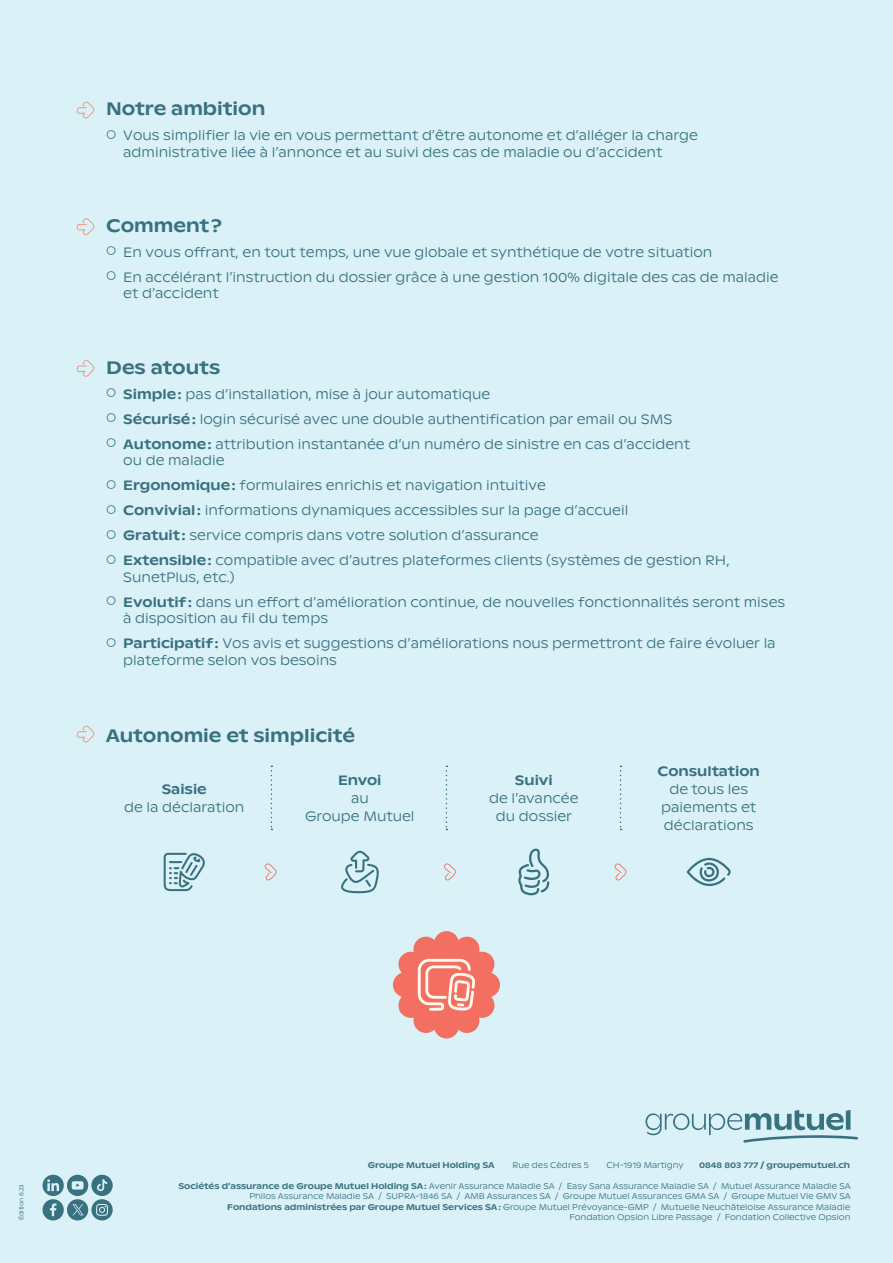
<style>
.page{position:relative;width:893px;height:1263px;background:#daf1f7}
.page>*{position:absolute;margin:0;border:0;box-sizing:border-box;transform-origin:0 0}
.t1{font:500 18px "ABC Ginto Nord";color:#387180}
.t2{font:300 13.5px/16.5px "ABC Ginto Nord";color:#387180}
.t3{font:500 13.5px "ABC Ginto Nord";color:#387180}
.t4{font:300 8.25px/10.5px "ABC Ginto Nord";color:#387180;text-align:right}
.t5{font:500 8.25px "ABC Ginto Nord";color:#387180}
.t6{font:300 6px "ABC Ginto Nord";letter-spacing:-.005em;color:#387180}
.s1{font-weight:500}
</style>
<div class="page">
<svg style="left:645px;top:1110px;width:213px;height:32px"></svg>
<svg style="left:43px;top:1175px;width:70px;height:45px"></svg>
<svg style="left:77px;top:218px;width:18px;height:17px"></svg>
<svg style="left:77px;top:101px;width:18px;height:17px"></svg>
<svg style="left:77px;top:359px;width:18px;height:18px"></svg>
<svg style="left:393px;top:931px;width:107px;height:107px"></svg>
<svg style="left:77px;top:725px;width:18px;height:17px"></svg>
<svg style="left:271px;top:765px;width:1px;height:65px"></svg>
<svg style="left:446px;top:765px;width:1px;height:65px"></svg>
<svg style="left:620px;top:765px;width:1px;height:65px"></svg>
<svg style="left:518px;top:848px;width:31px;height:47px"></svg>
<svg style="left:164px;top:853px;width:41px;height:38px"></svg>
<svg style="left:265px;top:863px;width:12px;height:17px"></svg>
<svg style="left:444px;top:863px;width:12px;height:17px"></svg>
<svg style="left:614px;top:863px;width:12px;height:17px"></svg>
<svg style="left:341px;top:850px;width:38px;height:43px"></svg>
<svg style="left:687px;top:858px;width:44px;height:28px"></svg>
<h1 class="t1" style="left:106px;top:98px;width:161px">Notre ambition</h1>
<p class="t2" style="left:123px;top:127px;width:576px;text-indent:-17px">○ Vous simplifier la vie en vous permettant d’être autonome et d’alléger la charge administrative liée à l’annonce et au suivi des cas de maladie ou d’accident</p>
<h1 class="t1" style="left:106px;top:214px;width:117px">Comment ?</h1>
<p class="t2" style="left:106px;top:244px;width:608px">○ En vous offrant, en tout temps, une vue globale et synthétique de votre situation</p>
<p class="t2" style="left:123px;top:269px;width:657px;text-indent:-17px">○ En accélérant l’instruction du dossier grâce à une gestion 100% digitale des cas de maladie et d’accident</p>
<h1 class="t1" style="left:106px;top:356px;width:115px">Des atouts</h1>
<p class="t2" style="left:106px;top:385px;width:386px">○ <span class="s1">Simple :</span> pas d’installation, mise à jour automatique</p>
<p class="t2" style="left:106px;top:410px;width:568px">○ <span class="s1">Sécurisé :</span> login sécurisé avec une double authentification par email ou SMS</p>
<p class="t2" style="left:123px;top:435px;width:568px;text-indent:-17px">○ <span class="s1">Autonome :</span> attribution instantanée d’un numéro de sinistre en cas d’accident ou de maladie</p>
<p class="t2" style="left:106px;top:477px;width:441px">○ <span class="s1">Ergonomique :</span> formulaires enrichis et navigation intuitive</p>
<p class="t2" style="left:106px;top:502px;width:524px">○ <span class="s1">Convivial :</span> informations dynamiques accessibles sur la page d’accueil</p>
<p class="t2" style="left:106px;top:527px;width:434px">○ <span class="s1">Gratuit :</span> service compris dans votre solution d’assurance</p>
<p class="t2" style="left:123px;top:552px;width:608px;text-indent:-17px">○ <span class="s1">Extensible :</span> compatible avec d’autres plateformes clients (systèmes de gestion RH,<br>SunetPlus, etc.)</p>
<p class="t2" style="left:123px;top:593px;width:663px;text-indent:-17px">○ <span class="s1">Evolutif :</span> dans un effort d’amélioration continue, de nouvelles fonctionnalités seront mises à disposition au fil du temps</p>
<p class="t2" style="left:123px;top:635px;width:654px;text-indent:-17px">○ <span class="s1">Participatif :</span> Vos avis et suggestions d’améliorations nous permettront de faire évoluer la plateforme selon vos besoins</p>
<h1 class="t1" style="left:106px;top:725px;width:251px">Autonomie et simplicité</h1>
<p class="t3" style="left:338px;top:772px;width:45px">Envoi</p>
<p class="t2" style="left:305px;top:789px;width:111px;line-height:18px;text-align:center">au<br>Groupe Mutuel</p>
<p class="t3" style="left:162px;top:781px;width:47px">Saisie</p>
<p class="t2" style="left:124px;top:799px;width:122px">de la déclaration</p>
<p class="t3" style="left:515px;top:772px;width:39px">Suivi</p>
<p class="t2" style="left:489px;top:789px;width:91px;line-height:18px;text-align:center">de l’avancée du dossier</p>
<p class="t3" style="left:658px;top:763px;width:104px">Consultation</p>
<p class="t2" style="left:661px;top:780px;width:97px;line-height:18px;text-align:center">de tous les paiements et déclarations</p>
<p class="t5" style="left:368px;top:1160px;width:129px">Groupe Mutuel Holding SA</p>
<p class="t4" style="left:513px;top:1160px;width:78px">Rue des Cèdres 5</p>
<p class="t4" style="left:606px;top:1160px;width:79px">CH-1919 Martigny</p>
<p class="t5" style="left:699px;top:1160px;width:153px">0848 803 777 / groupemutuel.ch</p>
<p class="t6" style="left:18px;top:1220px;width:38px;rotate:-90deg">Édition 8.23</p>
<p class="t4" style="left:178px;top:1181px;width:674px"><span class="s1">Sociétés d’assurance de Groupe Mutuel Holding SA :</span> Avenir Assurance Maladie SA / Easy Sana Assurance Maladie SA / Mutuel Assurance Maladie SA Philos Assurance Maladie SA / SUPRA-1846 SA / AMB Assurances SA / Groupe Mutuel Assurances GMA SA / Groupe Mutuel Vie GMV SA<br><span class="s1">Fondations administrées par Groupe Mutuel Services SA :</span> Groupe Mutuel Prévoyance-GMP / Mutuelle Neuchâteloise Assurance Maladie<br>Fondation Opsion Libre Passage / Fondation Collective Opsion</p>
</div>
